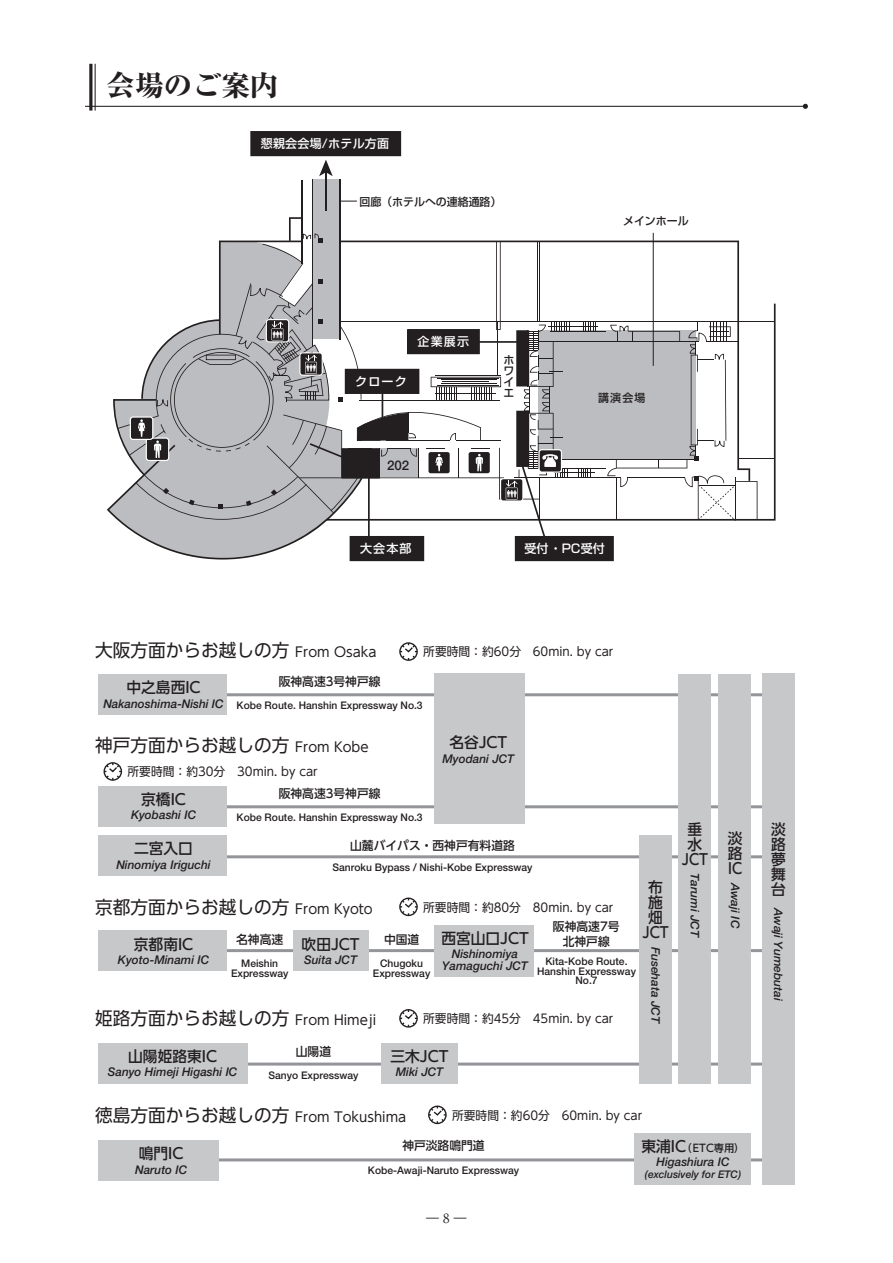
<style>
.page{position:relative;width:893px;height:1263px;background:#fff}
.page>*{position:absolute;margin:0;border:0;box-sizing:border-box;transform-origin:0 0}
.t1{font:800 28.65px "Ryumin Pr 5";color:#231f20}
.t2{font:18px "UD Shin Go Pr 6";color:#231f20}
.t3{font:500 15px/15px "UD Shin Go Pr 6";color:#231f20;text-align:center}
.t4{font:13.5px "UD Shin Go Pr 6";color:#231f20}
.t5{font:500 13.35px "Helvetica Neue LT Std";color:#231f20}
.t6{font:12.75px "Ryumin Pr 5";color:#231f20}
.t7{font:italic 500 12px/11.4px "Helvetica Neue LT Std";color:#231f20;text-align:center}
.t8{font:12px "UD Shin Go Pr 6";color:#231f20}
.t9{font:500 12px/14.4px "UD Shin Go Pr 6";color:#231f20;text-align:center}
.t10{font:500 12px "Shin Go Pr 6";letter-spacing:.02em;color:#fff}
.t11{font:italic 500 11.7px "Helvetica Neue LT Std";letter-spacing:-.005em;color:#231f20}
.t12{font:500 11.1px/11.1px "Shin Go Pr 6";color:#231f20;text-align:justify}
.t13{font:500 10.5px/9.6px "Helvetica Neue LT Std";color:#231f20;text-align:center}
.t14{font:italic 500 10.5px "Helvetica Neue LT Std";color:#231f20}
.t15{font:500 10.5px "UD Shin Go Pr 6";color:#231f20}
.s1{font-size:13.5px}
.s2{font-size:18px}
.s3{font-size:15px}
</style>
<div class="page">
<hr style="left:223px;top:1062px;width:546px;height:3px;background:#939598">
<hr style="left:210px;top:1158px;width:562px;height:3px;background:#939598">
<hr style="left:223px;top:805px;width:546px;height:3px;background:#939598">
<hr style="left:223px;top:855px;width:546px;height:3px;background:#939598">
<hr style="left:223px;top:949px;width:546px;height:3px;background:#939598">
<hr style="left:223px;top:693px;width:546px;height:3px;background:#939598">
<div style="left:98px;top:674px;width:129px;height:41px;background:#c7c8ca"></div>
<div style="left:98px;top:786px;width:129px;height:40px;background:#c7c8ca"></div>
<div style="left:98px;top:835px;width:129px;height:41px;background:#c7c8ca"></div>
<div style="left:98px;top:931px;width:129px;height:40px;background:#c7c8ca"></div>
<div style="left:98px;top:1043px;width:150px;height:40px;background:#c7c8ca"></div>
<div style="left:98px;top:1140px;width:121px;height:41px;background:#c7c8ca"></div>
<div style="left:382px;top:1043px;width:76px;height:40px;background:#c7c8ca"></div>
<div style="left:293px;top:931px;width:75px;height:40px;background:#c7c8ca"></div>
<div style="left:435px;top:925px;width:99px;height:52px;background:#c7c8ca"></div>
<div style="left:634px;top:1134px;width:116px;height:51px;background:#c7c8ca"></div>
<div style="left:434px;top:673px;width:90px;height:151px;background:#c7c8ca"></div>
<div style="left:399px;top:642px;width:19px;height:19px;border:1px solid #231f20;border-radius:50%"></div>
<svg style="left:400px;top:643px;width:17px;height:17px"></svg>
<div style="left:104px;top:762px;width:18px;height:19px;border:1px solid #231f20;border-radius:50%"></div>
<svg style="left:104px;top:763px;width:17px;height:17px"></svg>
<div style="left:399px;top:897px;width:19px;height:19px;border:1px solid #231f20;border-radius:50%"></div>
<svg style="left:400px;top:898px;width:17px;height:17px"></svg>
<div style="left:399px;top:1009px;width:19px;height:19px;border:1px solid #231f20;border-radius:50%"></div>
<svg style="left:400px;top:1010px;width:17px;height:17px"></svg>
<div style="left:428px;top:1105px;width:19px;height:19px;border:1px solid #231f20;border-radius:50%"></div>
<svg style="left:429px;top:1106px;width:17px;height:17px"></svg>
<div style="left:639px;top:835px;width:33px;height:249px;background:#c7c8ca"></div>
<div style="left:678px;top:674px;width:33px;height:410px;background:#c7c8ca"></div>
<div style="left:719px;top:674px;width:32px;height:410px;background:#c7c8ca"></div>
<div style="left:762px;top:674px;width:32px;height:511px;background:#c7c8ca"></div>
<div style="left:313px;top:179px;width:27px;height:160px;background:#bcbdc0"></div>
<hr style="left:301px;top:180px;width:2px;height:84px;background:#231f20">
<svg style="left:570px;top:241px;width:170px;height:63px"></svg>
<svg style="left:570px;top:304px;width:206px;height:217px"></svg>
<hr style="left:514px;top:477px;width:107px;height:1px;background:#231f20">
<hr style="left:738px;top:458px;width:37px;height:1px;background:#231f20">
<hr style="left:538px;top:459px;width:158px;height:1px;background:#231f20">
<hr style="left:538px;top:341px;width:160px;height:1px;background:#231f20">
<hr style="left:340px;top:322px;width:435px;height:1px;background:#231f20">
<hr style="left:339px;top:179px;width:2px;height:160px;background:#231f20">
<hr style="left:312px;top:179px;width:1px;height:168px;background:#231f20">
<hr style="left:550px;top:331px;width:56px;height:1px;background:#231f20">
<svg style="left:583px;top:322px;width:13px;height:9px"></svg>
<hr style="left:551px;top:468px;width:54px;height:1px;background:#231f20">
<svg style="left:578px;top:469px;width:13px;height:8px"></svg>
<hr style="left:554px;top:472px;width:41px;height:1px;background:#231f20">
<hr style="left:548px;top:326px;width:50px;height:1px;background:#231f20">
<svg style="left:607px;top:322px;width:150px;height:199px"></svg>
<hr style="left:325px;top:171px;width:2px;height:40px;background:#231f20">
<svg style="left:319px;top:160px;width:14px;height:16px"></svg>
<div style="left:251px;top:132px;width:149px;height:23px;background:#231f20"></div>
<div style="left:250px;top:131px;width:151px;height:25px;border:1px solid #231f20"></div>
<div style="left:350px;top:536px;width:74px;height:25px;border:1px solid #231f20"></div>
<div style="left:516px;top:537px;width:97px;height:23px;background:#231f20"></div>
<div style="left:515px;top:536px;width:99px;height:25px;border:1px solid #231f20"></div>
<svg style="left:107px;top:217px;width:463px;height:342px"></svg>
<svg style="left:341px;top:201px;width:16px;height:1px"></svg>
<hr style="left:653px;top:233px;width:1px;height:133px;background:#231f20">
<hr style="left:85px;top:106px;width:720px;height:1px;background:#231f20">
<svg style="left:803px;top:104px;width:5px;height:5px"></svg>
<hr style="left:95px;top:64px;width:1px;height:47px;background:#231f20">
<hr style="left:89px;top:64px;width:3px;height:47px;background:#231f20">
<h1 class="t1" style="left:106px;top:63px;width:174px">会場のご案内</h1>
<p class="t10" style="left:261px;top:134px;width:130px">懇親会会場/ホテル方面</p>
<p class="t12" style="left:359px;top:195px;width:143px">回廊（ホテルへの連絡通路）</p>
<p class="t12" style="left:623px;top:215px;width:67px">メインホール</p>
<p class="t10" style="left:355px;top:371px;width:53px">クローク</p>
<p class="t10" style="left:418px;top:332px;width:53px">企業展示</p>
<p class="t5" style="left:350px;top:458px;width:61px">201 202</p>
<p class="t10" style="left:360px;top:539px;width:53px">大会本部</p>
<p class="t12" style="left:503px;top:353px;width:12px">ホワイエ</p>
<p class="t12" style="left:598px;top:391px;width:48px">講演会場</p>
<p class="t10" style="left:525px;top:539px;width:82px">受付・PC受付</p>
<h2 class="t2" style="left:95px;top:636px;width:283px">大阪方面からお越しの方 <span class="s1">From Osaka</span></h2>
<p class="t8" style="left:423px;top:642px;width:192px">所要時間：約60分　60min. by car</p>
<h3 class="t3" style="left:127px;top:680px;width:76px">中之島西IC</h3>
<p class="t7" style="left:103px;top:698px;width:122px">Nakanoshima-Nishi IC</p>
<p class="t9" style="left:279px;top:674px;width:103px">阪神高速3号神戸線</p>
<p class="t13" style="left:237px;top:701px;width:188px">Kobe Route. Hanshin Expressway No.3</p>
<h2 class="t2" style="left:95px;top:731px;width:275px">神戸方面からお越しの方 <span class="s1">From Kobe</span></h2>
<p class="t8" style="left:128px;top:762px;width:192px">所要時間：約30分　30min. by car</p>
<h3 class="t3" style="left:449px;top:735px;width:59px">名谷JCT</h3>
<p class="t7" style="left:442px;top:753px;width:73px">Myodani JCT</p>
<h3 class="t3" style="left:141px;top:791px;width:46px">京橋IC</h3>
<p class="t7" style="left:131px;top:809px;width:67px">Kyobashi IC</p>
<h3 class="t3" style="left:134px;top:840px;width:60px">二宮入口</h3>
<p class="t7" style="left:116px;top:858px;width:96px">Ninomiya Iriguchi</p>
<p class="t9" style="left:279px;top:786px;width:103px">阪神高速3号神戸線</p>
<p class="t9" style="left:350px;top:837px;width:166px">山麓バイパス・西神戸有料道路</p>
<p class="t13" style="left:333px;top:863px;width:201px">Sanroku Bypass / Nishi-Kobe Expressway</p>
<p class="t13" style="left:237px;top:813px;width:188px">Kobe Route. Hanshin Expressway No.3</p>
<h3 class="t3" style="left:642px;top:879px;width:28px">布施畑<br>JCT</h3>
<p class="t11" style="left:662px;top:946px;width:79px;rotate:90deg">Fusehata JCT</p>
<h2 class="t2" style="left:95px;top:892px;width:279px">京都方面からお越しの方 <span class="s1">From Kyoto</span></h2>
<p class="t8" style="left:423px;top:897px;width:192px">所要時間：約80分　80min. by car</p>
<p class="t9" style="left:553px;top:919px;width:68px">阪神高速7号北神戸線</p>
<p class="t13" style="left:537px;top:956px;width:100px">Kita-Kobe Route.<br>Hanshin Expressway<br>No.7</p>
<h3 class="t3" style="left:441px;top:930px;width:89px">西宮山口JCT</h3>
<p class="t7" style="left:442px;top:948px;width:87px">Nishinomiya<br>Yamaguchi JCT</p>
<p class="t9" style="left:236px;top:932px;width:49px">名神高速</p>
<p class="t13" style="left:231px;top:958px;width:59px">Meishin<br>Expressway</p>
<p class="t9" style="left:384px;top:932px;width:37px">中国道</p>
<p class="t13" style="left:373px;top:958px;width:59px">Chugoku<br>Expressway</p>
<h3 class="t3" style="left:134px;top:936px;width:61px">京都南IC</h3>
<p class="t7" style="left:118px;top:954px;width:93px">Kyoto-Minami IC</p>
<h3 class="t3" style="left:302px;top:936px;width:59px">吹田JCT</h3>
<p class="t7" style="left:304px;top:954px;width:54px">Suita JCT</p>
<h2 class="t2" style="left:95px;top:1004px;width:283px">姫路方面からお越しの方 <span class="s1">From Himeji</span></h2>
<p class="t8" style="left:423px;top:1009px;width:192px">所要時間：約45分　45min. by car</p>
<h3 class="t3" style="left:128px;top:1048px;width:90px">山陽姫路東IC</h3>
<p class="t7" style="left:108px;top:1066px;width:131px">Sanyo Himeji Higashi IC</p>
<p class="t9" style="left:296px;top:1044px;width:37px">山陽道</p>
<p class="t13" style="left:268px;top:1070px;width:91px">Sanyo Expressway</p>
<h3 class="t3" style="left:390px;top:1048px;width:59px">三木JCT</h3>
<p class="t7" style="left:396px;top:1066px;width:49px">Miki JCT</p>
<p class="t4" style="left:95px;top:1105px;width:312px"><span class="s2">徳島方面からお越しの方</span> From Tokushima</p>
<p class="t8" style="left:452px;top:1105px;width:192px">所要時間：約60分　60min. by car</p>
<h3 class="t3" style="left:682px;top:821px;width:28px">垂水<br>JCT</h3>
<p class="t11" style="left:702px;top:873px;width:67px;rotate:90deg">Tarumi JCT</p>
<h3 class="t3" style="left:728px;top:830px;width:16px;text-align:justify">淡路IC</h3>
<p class="t11" style="left:742px;top:883px;width:47px;rotate:90deg">Awaji IC</p>
<h3 class="t3" style="left:139px;top:1145px;width:46px">鳴門IC</h3>
<p class="t7" style="left:135px;top:1163px;width:54px">Naruto IC</p>
<p class="t9" style="left:402px;top:1138px;width:84px">神戸淡路鳴門道</p>
<p class="t13" style="left:368px;top:1165px;width:153px">Kobe-Awaji-Naruto Expressway</p>
<p class="t6" style="left:426px;top:1208px;width:42px">― 8 ―</p>
<p class="t15" style="left:641px;top:1139px;width:105px"><span class="s3">東浦IC</span>（ETC専用）</p>
<p class="t7" style="left:656px;top:1156px;width:74px">Higashiura IC</p>
<p class="t14" style="left:645px;top:1168px;width:98px">(exclusively for ETC)</p>
<h3 class="t3" style="left:771px;top:821px;width:16px;text-align:justify">淡路夢舞台</h3>
<p class="t11" style="left:785px;top:908px;width:95px;rotate:90deg">Awaji Yumebutai</p>
</div>
